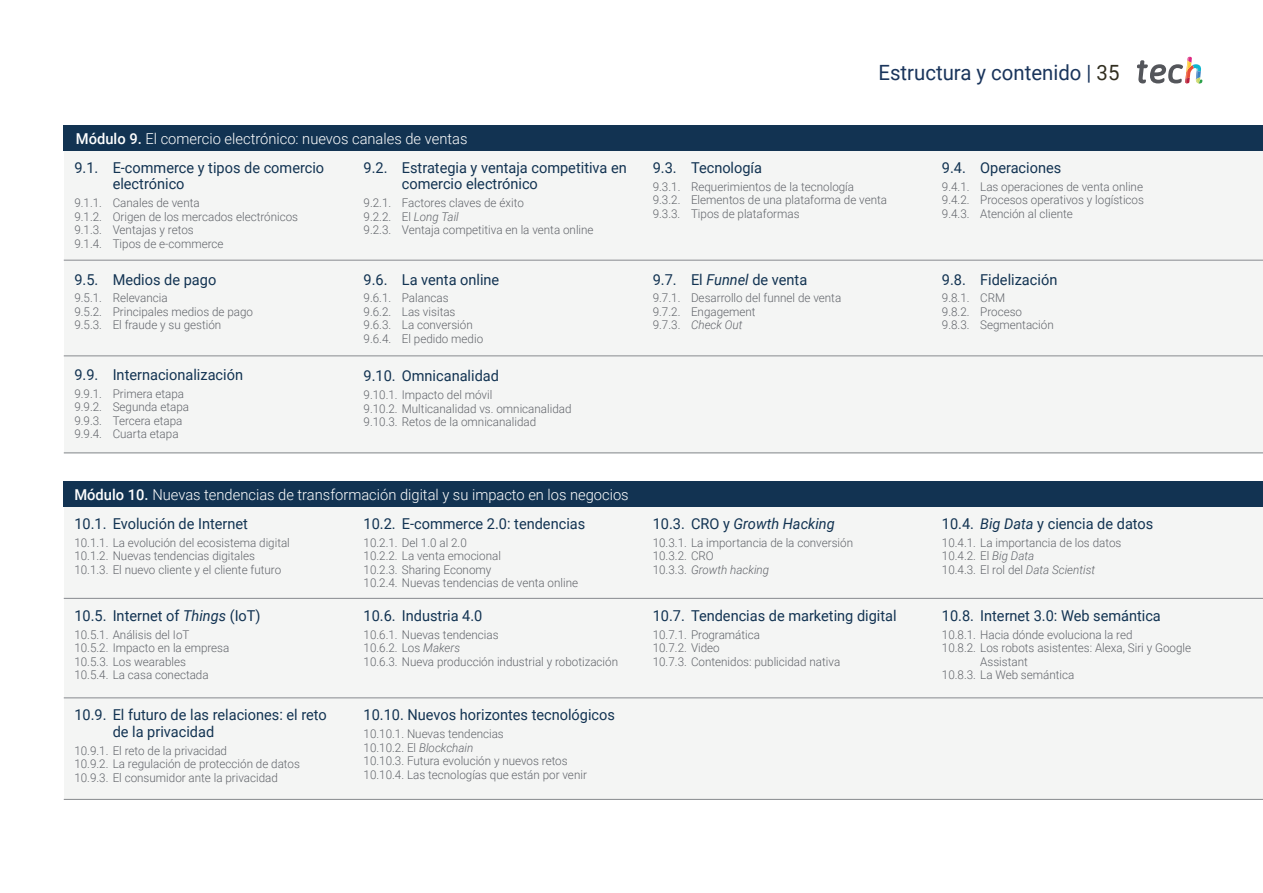
<style>
.page{position:relative;width:1263px;height:893px;background:#fff}
.page>*{position:absolute;margin:0;border:0;box-sizing:border-box;transform-origin:0 0}
.t1{font:21px "Roboto";color:#1a355c}
.t2{font:15px/16.5px "Roboto";color:#123352}
.t3{font:300 15px/28.7px "Roboto";color:#fff}
.t4{font:italic 15px "Roboto";color:#123352}
.t5{font:300 12px/13.5px "Roboto";color:#61646a}
.s1{font-weight:500}
.s2{font-weight:400;color:#123352}
.s3{font-style:italic}
.s4{color:#312e20}
.s5{font-style:normal}
</style>
<div class="page">
<div style="left:64px;top:126px;width:1199px;height:25px;background:#123352"></div>
<div style="left:64px;top:151px;width:1199px;height:302px;background:#f4f5f4"></div>
<hr style="left:64px;top:260px;width:1199px;height:1px;background:#878a8e">
<hr style="left:64px;top:453px;width:1199px;height:1px;background:#878a8e">
<hr style="left:64px;top:356px;width:1199px;height:1px;background:#878a8e">
<div style="left:64px;top:482px;width:1199px;height:25px;background:#123352"></div>
<div style="left:64px;top:507px;width:1199px;height:293px;background:#f4f5f4"></div>
<hr style="left:64px;top:598px;width:1199px;height:1px;background:#878a8e">
<hr style="left:64px;top:698px;width:1199px;height:1px;background:#878a8e">
<hr style="left:64px;top:799px;width:1199px;height:1px;background:#878a8e">
<svg style="left:1137px;top:57px;width:65px;height:27px"></svg>
<p class="t3" style="left:364px;top:124px;width:265px;text-indent:-288px"><span class="s1">Módulo 9.</span> El comercio electrónico: nuevos canales de ventas<br><span class="s2">9.2. Estrategia y ventaja competitiva en</span></p>
<p class="t2" style="left:402px;top:175px;width:138px">comercio electrónico</p>
<p class="t5" style="left:364px;top:196px;width:232px">9.2.1. Factores claves de éxito<br>9.2.2. El <span class="s3">Long Tail<br></span>9.2.3. Ventaja competitiva en la venta online</p>
<p class="t2" style="left:113px;top:159px;width:213px;text-indent:-38px">9.1. E-commerce y tipos de comercio electrónico</p>
<p class="t5" style="left:74px;top:196px;width:225px">9.1.1. Canales de venta<br>9.1.2. Origen de los mercados electrónicos<br>9.1.3. Ventajas y retos<br>9.1.4. Tipos de e-commerce</p>
<p class="t2" style="left:74px;top:270px;width:143px">9.5. Medios de pago</p>
<p class="t5" style="left:74px;top:291px;width:180px">9.5.1. Relevancia<br>9.5.2. Principales medios de pago<br>9.5.3. El fraude y su gestión</p>
<p class="t2" style="left:74px;top:366px;width:170px">9.9. Internacionalización</p>
<p class="t5" style="left:74px;top:386px;width:116px">9.9.1. Primera etapa<br>9.9.2. Segunda etapa<br>9.9.3. Tercera etapa<br>9.9.4. Cuarta etapa</p>
<p class="t2" style="left:364px;top:270px;width:137px">9.6. La venta online</p>
<p class="t5" style="left:364px;top:291px;width:121px">9.6.1. Palancas<br>9.6.2. Las visitas<br>9.6.3. La conversión<br>9.6.4. El pedido medio</p>
<p class="t2" style="left:364px;top:367px;width:137px">9.10. Omnicanalidad</p>
<p class="t5" style="left:364px;top:388px;width:209px">9.10.1. Impacto del móvil<br>9.10.2. Multicanalidad vs. omnicanalidad<br>9.10.3. Retos de la omnicanalidad</p>
<p class="t3" style="left:364px;top:480px;width:267px;text-indent:-289px"><span class="s1">Módulo 10.</span> Nuevas tendencias de transformación digital y su impacto en los negocios<br><span class="s2">10.2. E-commerce 2.0: tendencias</span></p>
<p class="t5" style="left:364px;top:535px;width:216px">10.2.1. Del 1.0 al 2.0<br>10.2.2. La venta emocional<br>10.2.3. Sharing Economy<br>10.2.4. Nuevas tendencias de venta online</p>
<p class="t2" style="left:74px;top:515px;width:175px">10.1. Evolución de Internet</p>
<p class="t5" style="left:74px;top:535px;width:217px">10.1.1. La evolución del ecosistema digital<br>10.1.2. Nuevas tendencias digitales<br>10.1.3. El nuevo cliente y el cliente futuro</p>
<p class="t2" style="left:74px;top:607px;width:188px">10.5. Internet of <span class="s3">Things</span> (IoT)</p>
<p class="t5" style="left:74px;top:627px;width:156px">10.5.1. Análisis del IoT<br>10.5.2. Impacto en la empresa<br>10.5.3. Los wearables<br>10.5.4. La casa conectada</p>
<p class="t2" style="left:113px;top:706px;width:216px;text-indent:-38px">10.9. El futuro de las relaciones: el reto de la privacidad</p>
<p class="t5" style="left:74px;top:743px;width:227px">10.9.1. El reto de la privacidad<br>10.9.2. La regulación de protección de datos<br>10.9.3. El consumidor ante la privacidad</p>
<p class="t2" style="left:364px;top:607px;width:120px">10.6. Industria 4.0</p>
<p class="t5" style="left:364px;top:627px;width:256px">10.6.1. Nuevas tendencias<br>10.6.2. Los <span class="s3">Makers<br></span>10.6.3. Nueva producción industrial y robotización</p>
<p class="t2" style="left:364px;top:706px;width:253px">10.10. Nuevos horizontes tecnológicos</p>
<p class="t5" style="left:364px;top:727px;width:225px">10.10.1. Nuevas tendencias<br>10.10.2. El <span class="s3">Blockchain<br></span>10.10.3. Futura evolución y nuevos retos 10.10.4. Las tecnologías que están por venir</p>
<h1 class="t1" style="left:878px;top:57px;width:242px">Estructura y contenido | <span class="s4">35</span></h1>
<p class="t2" style="left:653px;top:159px;width:111px">9.3. Tecnología</p>
<p class="t5" style="left:653px;top:179px;width:236px">9.3.1. Requerimientos de la tecnología<br>9.3.2. Elementos de una plataforma de venta<br>9.3.3. Tipos de plataformas</p>
<p class="t2" style="left:653px;top:270px;width:156px">9.7. El <span class="s3">Funnel</span> de venta</p>
<p class="t5" style="left:653px;top:291px;width:190px">9.7.1. Desarrollo del funnel de venta<br>9.7.2. Engagement<br>9.7.3. <span class="s3">Check Out</span></p>
<p class="t2" style="left:942px;top:159px;width:121px">9.4. Operaciones</p>
<p class="t5" style="left:942px;top:179px;width:204px;text-align:justify">9.4.1. Las operaciones de venta online 9.4.2. Procesos operativos y logísticos 9.4.3. Atención al cliente</p>
<p class="t2" style="left:942px;top:270px;width:117px">9.8. Fidelización</p>
<p class="t5" style="left:942px;top:291px;width:113px">9.8.1. CRM<br>9.8.2. Proceso<br>9.8.3. Segmentación</p>
<p class="t4" style="left:653px;top:513px;width:183px"><span class="s5">10.3. CRO y</span> Growth Hacking</p>
<p class="t5" style="left:653px;top:535px;width:202px">10.3.1. La importancia de la conversión<br>10.3.2. CRO<br>10.3.3. <span class="s3">Growth hacking</span></p>
<p class="t2" style="left:653px;top:607px;width:245px">10.7. Tendencias de marketing digital</p>
<p class="t5" style="left:653px;top:627px;width:189px">10.7.1. Programática<br>10.7.2. Video<br>10.7.3. Contenidos: publicidad nativa</p>
<p class="t2" style="left:942px;top:515px;width:213px">10.4. <span class="s3">Big Data</span> y ciencia de datos</p>
<p class="t5" style="left:942px;top:535px;width:181px">10.4.1. La importancia de los datos<br>10.4.2. El <span class="s3">Big Data<br></span>10.4.3. El rol del <span class="s3">Data Scientist</span></p>
<p class="t2" style="left:942px;top:607px;width:220px">10.8. Internet 3.0: Web semántica</p>
<p class="t5" style="left:942px;top:627px;width:192px">10.8.1. Hacia dónde evoluciona la red</p>
<p class="t5" style="left:942px;top:641px;width:251px">10.8.2. Los robots asistentes: Alexa, Siri y Google</p>
<p class="t5" style="left:980px;top:654px;width:49px">Assistant</p>
<p class="t5" style="left:942px;top:668px;width:134px">10.8.3. La Web semántica</p>
</div>
